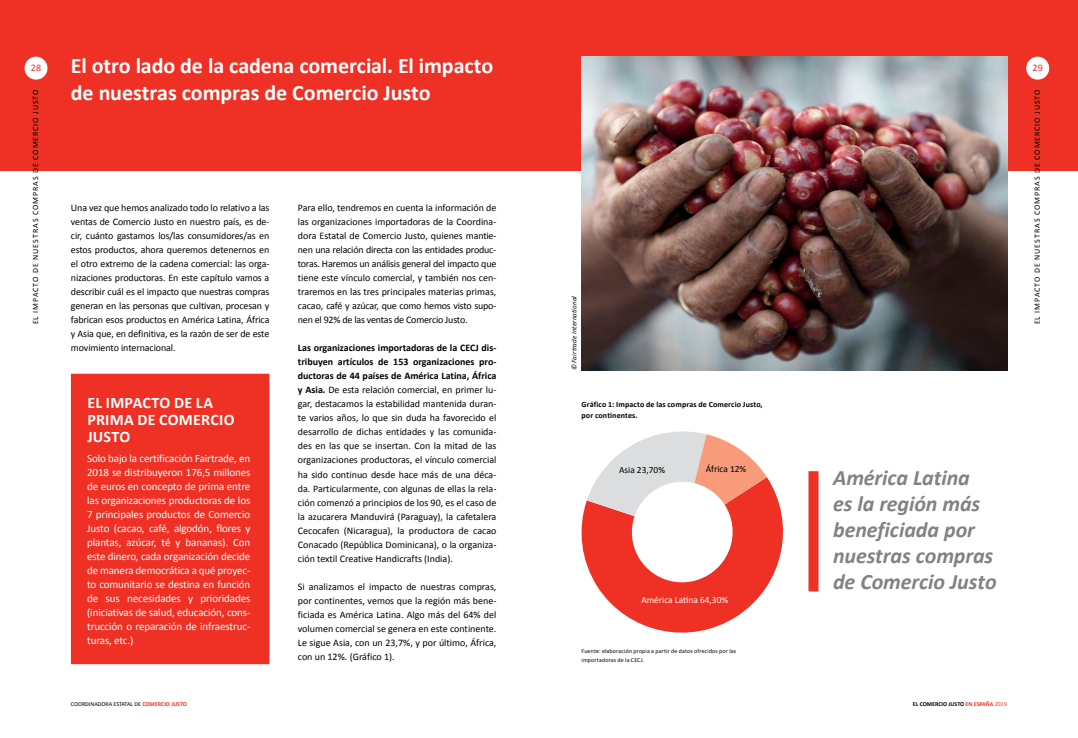
<style>
.page{position:relative;width:1078px;height:738px;background:#fff}
.page>*{position:absolute;margin:0;border:0;box-sizing:border-box;transform-origin:0 0}
.t1{font:700 22px/26.4px "Calibri";letter-spacing:-.005em;color:#fff}
.t2{font:italic 700 22px/26px "Calibri";letter-spacing:-.005em;color:#808285}
.t3{font:700 16px/17px "Calibri";letter-spacing:.015em;color:#fff}
.t4{font:11px/14px "Calibri";letter-spacing:-.01em;color:#fff;text-align:justify}
.t5{font:10px/14px "Calibri";letter-spacing:-.01em;color:#000;text-align:justify}
.t6{font:10px "Calibri";color:#ee3124}
.t7{font:9.4px "Calibri";color:#fff}
.t8{font:9.4px "Calibri";color:#000}
.t9{font:8px "Calibri";letter-spacing:.115em;color:#000}
.t10{font:700 8px/11px "Calibri";letter-spacing:.015em;color:#000}
.t11{font:italic 7px "Calibri";letter-spacing:.015em;color:#000}
.t12{font:6px/9px "Calibri";letter-spacing:.02em;color:#000}
.t13{font:6px "Calibri";color:#000}
.t14{font:700 6px "Calibri";color:#000}
.s1{font-weight:700}
.s2{font-weight:700;color:#ee3124}
.s3{color:#ee3124}
.s4{font-weight:400;color:#ee3124}
</style>
<div class="page">
<div style="left:0;top:0;width:1077px;height:170px;background:#ee3124"></div>
<img style="left:581px;top:57px;width:425px;height:313px">
<div style="left:1025px;top:57px;width:23px;height:23px;background:#fff;border-radius:50%"></div>
<div style="left:808px;top:471px;width:10px;height:120px;background:#ee3124"></div>
<div style="left:25px;top:57px;width:22px;height:23px;background:#fff;border-radius:50%"></div>
<div style="left:72px;top:374px;width:196px;height:288px;background:#ee3124"></div>
<div style="left:71px;top:373px;width:198px;height:290px;border:2px solid #ee3124"></div>
<svg style="left:581px;top:476px;width:202px;height:157px;fill:#ee3124"></svg>
<svg style="left:586px;top:431px;width:180px;height:85px"></svg>
<p class="t6" style="left:31px;top:61px;width:12px">28</p>
<p class="t9" style="left:31px;top:324px;width:236px;rotate:-90deg">El impacto de nuestras compras de Comercio Justo</p>
<h1 class="t1" style="left:71px;top:53px;width:424px">El otro lado de la cadena comercial. El impacto de nuestras compras de Comercio Justo</h1>
<p class="t6" style="left:1032px;top:61px;width:12px">29</p>
<p class="t9" style="left:1032px;top:324px;width:236px;rotate:-90deg">El impacto de nuestras compras de Comercio Justo</p>
<p class="t5" style="left:298px;top:200px;width:200px">Para ello, tendremos en cuenta la información de las organizaciones importadoras de la Coordina&shy;dora Estatal de Comercio Justo, quienes mantie&shy;nen una relación directa con las entidades produc&shy;toras. Haremos un análisis general del impacto que tiene este vínculo comercial, y también nos cen&shy;traremos en las tres principales materias primas, cacao, café y azúcar, que como hemos visto supo&shy;nen el 92% de las ventas de Comercio Justo.</p>
<p class="t5" style="left:298px;top:340px;width:200px"><span class="s1">Las organizaciones importadoras de la CECJ dis&shy;tribuyen artículos de 153 organizaciones pro&shy;ductoras de 44 países de América Latina, África y Asia.</span> De esta relación comercial, en primer lu&shy;gar, destacamos la estabilidad mantenida duran&shy;te varios años, lo que sin duda ha favorecido el desarrollo de dichas entidades y las comunida&shy;des en las que se insertan. Con la mitad de las organizaciones productoras, el vínculo comercial ha sido continuo desde hace más de una déca&shy;da. Particularmente, con algunas de ellas la rela&shy;ción comenzó a principios de los 90, es el caso de la azucarera Manduvirá (Paraguay), la cafetalera Cecocafen (N icaragua), la productora de cacao Conacado (República Dominicana), o la organiza&shy;ción textil Creative Handicrafts (I ndia).</p>
<p class="t5" style="left:298px;top:578px;width:200px">Si analizamos el impacto de nuestras compras, por continentes, vemos que la región más bene&shy;ficiada es América Latina. Algo más del 64% del volumen comercial se genera en este continente.<br>Le sigue Asia, con un 23,7%, y por último, África, con un 12%. (Gráfico 1).</p>
<p class="t5" style="left:71px;top:200px;width:200px">Una vez que hemos analizado todo lo relativo a las ventas de Comercio Justo en nuestro país, es de&shy;cir, cuánto gastamos los/las consumidores/as en estos productos, ahora queremos detenernos en el otro extremo de la cadena comercial: las orga&shy;nizaciones productoras. En este capítulo vamos a describir cuál es el impacto que nuestras compras generan en las personas que cultivan, procesan y fabrican esos productos en América Latina, África y Asia que, en definitiva, es la razón de ser de este movimiento internacional.</p>
<p class="t11" style="left:569px;top:370px;width:76px;rotate:-90deg">© Fairtrade International</p>
<h2 class="t3" style="left:87px;top:393px;width:149px">El impacto de la prima de Comercio<br>Justo</h2>
<p class="t4" style="left:87px;top:450px;width:165px">Solo bajo la certificación Fairtrade, en 2018 se distribuyeron 176,5 millones de euros en concepto de prima entre las organizaciones productoras de los 7 principales productos de Comercio Justo (cacao, café, algodón, flores y plantas, azúcar, té y bananas). Con este dinero, cada organización decide de manera democrática a qué proyec&shy;to comunitario se destina en función de sus necesidades y prioridades (iniciativas de salud, educación, cons&shy;trucción o reparación de infraestruc&shy;turas, etc.)</p>
<p class="t10" style="left:581px;top:398px;width:183px">Gráfico 1: Impacto de las compras de Comercio Justo, por continentes.</p>
<p class="t8" style="left:619px;top:463px;width:47px">Asia 23,70%</p>
<p class="t8" style="left:705px;top:463px;width:42px">África 12%</p>
<h1 class="t2" style="left:832px;top:463px;width:165px">América Latina<br>es la región más beneficiada por nuestras compras de Comercio Justo</h1>
<p class="t7" style="left:641px;top:593px;width:88px">América Latina 64,30%</p>
<p class="t12" style="left:581px;top:646px;width:156px">Fuente: elaboración propia a partir de datos ofrecidos por las importadoras de la CECJ.</p>
<p class="t13" style="left:71px;top:700px;width:117px">COORDINADORA ESTATAL DE <span class="s2">COMERCIO JUSTO</span></p>
<p class="t14" style="left:912px;top:700px;width:96px">EL COMERCIO JUSTO <span class="s3">EN ESPAÑA</span> <span class="s4">2019</span></p>
</div>
